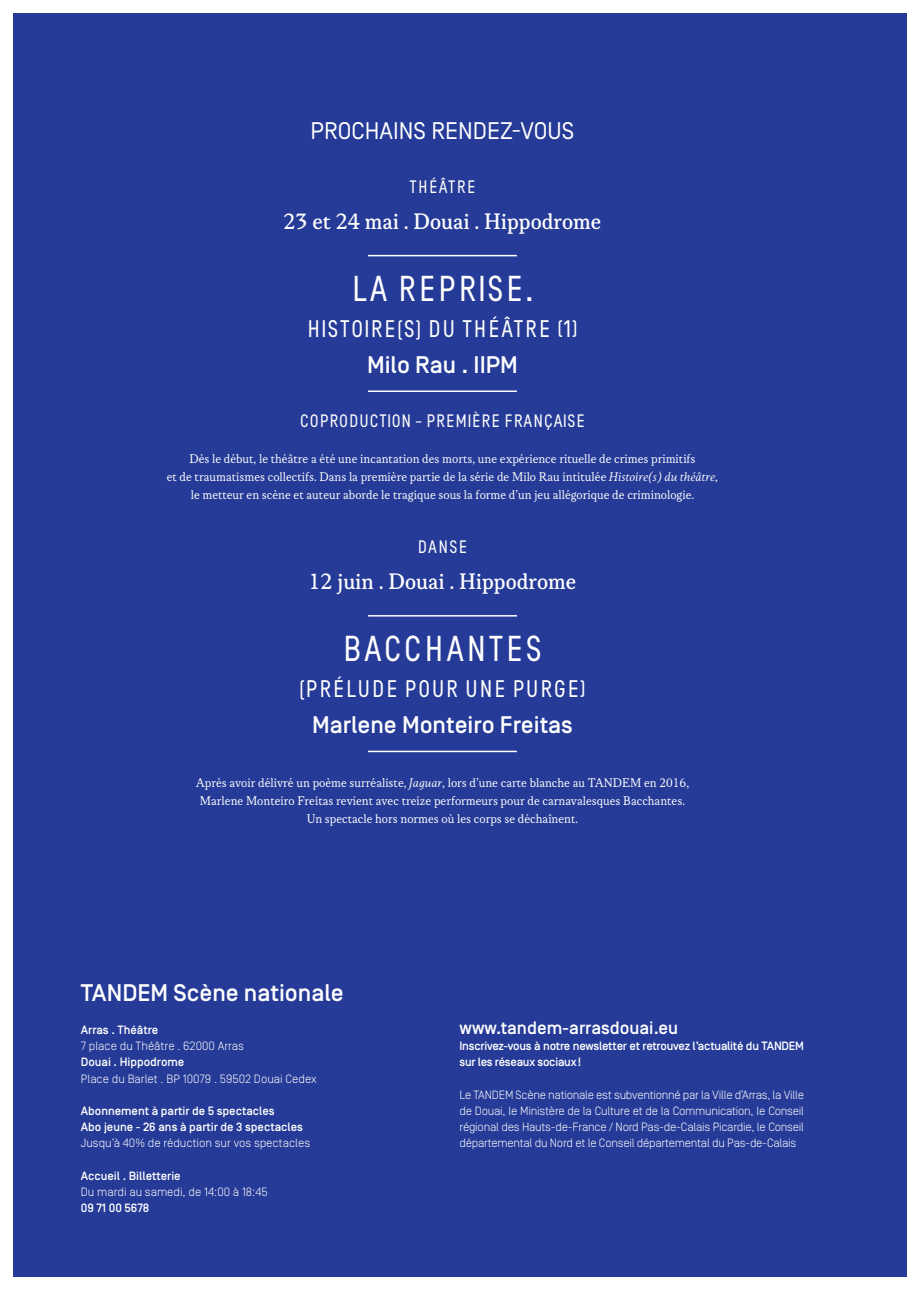
<style>
.page{position:relative;width:919px;height:1289px;background:#fff}
.page>*{position:absolute;margin:0;border:0;box-sizing:border-box;transform-origin:0 0}
.t1{font:condensed 36px "Tandem";color:#fff}
.t2{font:500 24px "Simplon BP";color:#fff}
.t3{font:24px "Korpus B";color:#fff}
.t4{font:condensed 24px "Tandem";color:#fff}
.t5{font:24px "Simplon BP Regular";color:#fff}
.t6{font:condensed 18px "Tandem";letter-spacing:-.02em;color:#fff}
.t7{font:500 18px "Simplon BP";color:#fff}
.t8{font:condensed 18px "Tandem";color:#fff}
.t9{font:13.5px/18px "Korpus A";color:#fff;text-align:center}
.t10{font:300 12px/16.2px "Simplon BP";color:#fff;text-align:justify}
.t11{font:500 12px/16.2px "Simplon BP";color:#fff}
.t12{font:500 12px/16.2px "Simplon BP";letter-spacing:-.02em;color:#fff}
.s1{font-family:"Korpus A10"}
</style>
<div class="page">
<div style="left:13px;top:13px;width:893px;height:1263px;background:#253b97"></div>
<hr style="left:368px;top:255px;width:149px;height:1px;background:#fff">
<hr style="left:368px;top:390px;width:149px;height:2px;background:#fff">
<hr style="left:368px;top:615px;width:149px;height:1px;background:#fff">
<hr style="left:368px;top:750px;width:149px;height:2px;background:#fff">
<h2 class="t5" style="left:310px;top:117px;width:265px">PROCHAINS RENDEZ-VOUS</h2>
<h3 class="t8" style="left:409px;top:177px;width:69px">THÉÂTRE</h3>
<h2 class="t3" style="left:283px;top:207px;width:319px">23 et 24 mai . Douai . Hippodrome</h2>
<h1 class="t1" style="left:350px;top:269px;width:185px">LA REPRISE.</h1>
<h2 class="t4" style="left:306px;top:316px;width:274px">HISTOIRE(S) DU THÉÂTRE (1)</h2>
<h2 class="t2" style="left:367px;top:351px;width:152px">Milo Rau . IIPM</h2>
<h3 class="t6" style="left:299px;top:411px;width:287px">COPRODUCTION - PREMIÈRE FRANÇAISE</h3>
<p class="t9" style="left:167px;top:449px;width:553px">Dès le début, le théâtre a été une incantation des morts, une expérience rituelle de crimes primitifs<br>et de traumatismes collectifs. Dans la première partie de la série de Milo Rau intitulée <span class="s1">Histoire(s) du théâtre, </span>le metteur en scène et auteur aborde le tragique sous la forme d’un jeu allégorique de criminologie.</p>
<h3 class="t6" style="left:417px;top:537px;width:52px">DANSE</h3>
<h2 class="t3" style="left:308px;top:567px;width:269px">12 juin . Douai . Hippodrome</h2>
<h1 class="t1" style="left:342px;top:629px;width:202px">BACCHANTES</h1>
<h2 class="t4" style="left:298px;top:676px;width:290px">(PRÉLUDE POUR UNE PURGE)</h2>
<h2 class="t2" style="left:312px;top:711px;width:262px">Marlene Monteiro Freitas</h2>
<p class="t9" style="left:196px;top:773px;width:494px">Après avoir délivré un poème surréaliste, <span class="s1">Jaguar</span>, lors d’une carte blanche au TANDEM en 2016,<br>Marlene Monteiro Freitas revient avec treize performeurs pour de carnavalesques Bacchantes.<br>Un spectacle hors normes où les corps se déchaînent.</p>
<h2 class="t2" style="left:81px;top:979px;width:264px">TANDEM Scène nationale</h2>
<p class="t11" style="left:81px;top:1021px;width:79px">Arras . Théâtre</p>
<p class="t10" style="left:81px;top:1037px;width:165px">7 place du Théâtre . 62000 Arras</p>
<p class="t11" style="left:81px;top:1054px;width:105px">Douai . Hippodrome</p>
<p class="t10" style="left:81px;top:1070px;width:237px">Place du Barlet . BP 10079 . 59502 Douai Cedex</p>
<p class="t11" style="left:81px;top:1102px;width:224px">Abonnement à partir de 5 spectacles<br>Abo jeune - 26 ans à partir de 3 spectacles</p>
<p class="t10" style="left:81px;top:1134px;width:231px">Jusqu’à 40% de réduction sur vos spectacles</p>
<p class="t11" style="left:81px;top:1167px;width:101px">Accueil . Billetterie</p>
<p class="t10" style="left:81px;top:1183px;width:188px">Du mardi au samedi, de 14:00 à 18:45</p>
<p class="t11" style="left:81px;top:1200px;width:70px">09 71 00 5678</p>
<h3 class="t7" style="left:459px;top:1017px;width:220px">www.tandem-arrasdouai.eu</h3>
<p class="t12" style="left:459px;top:1038px;width:346px">Inscrivez-vous à notre newsletter et retrouvez l’actualité du TANDEM sur les réseaux sociaux!</p>
<p class="t10" style="left:459px;top:1086px;width:346px">Le TANDEM Scène nationale est subventionné par la Ville d’Arras, la Ville de Douai, le Ministère de la Culture et de la Communication, le Conseil régional des Hauts-de-France / Nord Pas-de-Calais Picardie, le Conseil départemental du Nord et le Conseil départemental du Pas-de-Calais</p>
</div>
